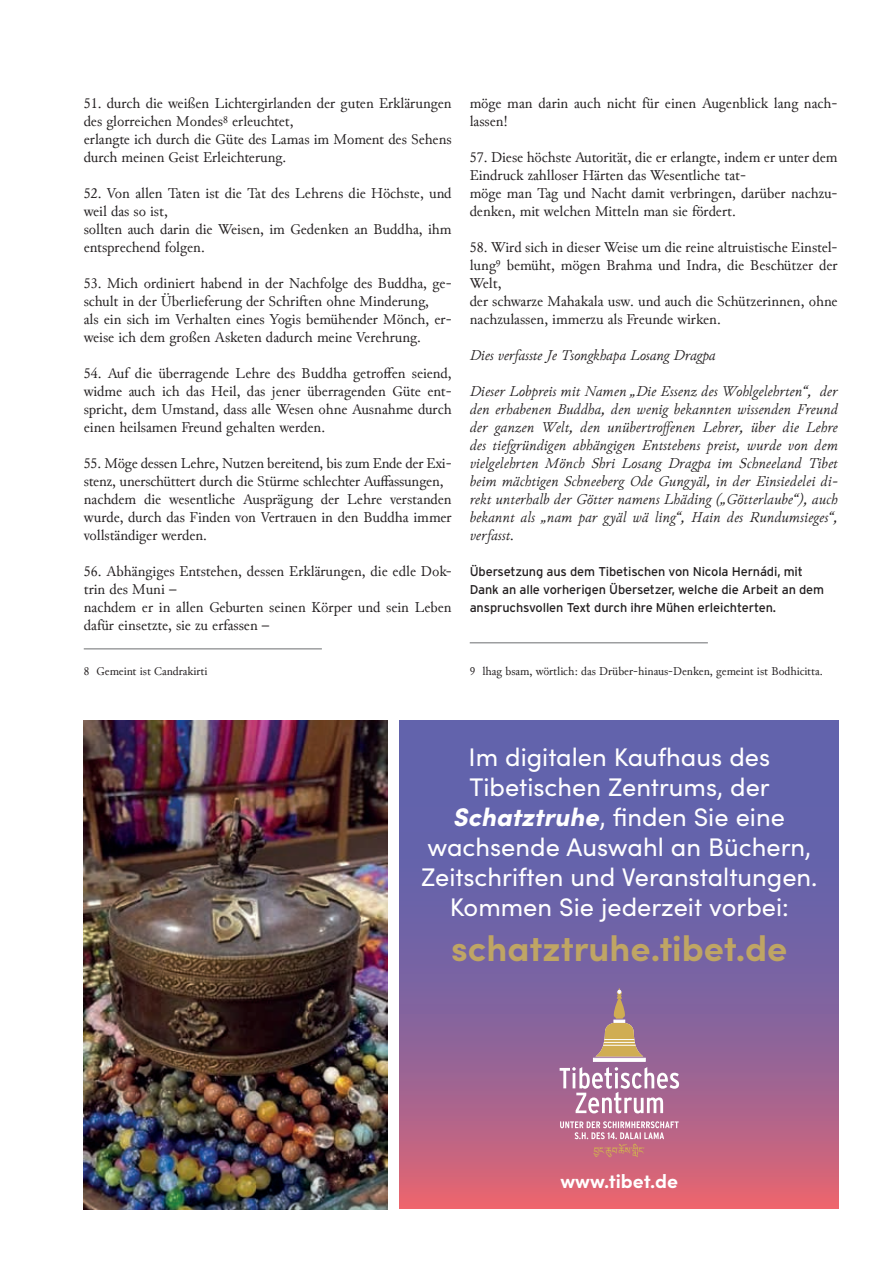
<style>
.page{position:relative;width:893px;height:1263px;background:#fff}
.page>*{position:absolute;margin:0;border:0;box-sizing:border-box;transform-origin:0 0}
.t1{font:700 36px "Sofia Pro";color:#bfa564}
.t2{font:25.5px/30px "Sofia Pro";color:#fff;text-align:center}
.t3{font:700 19.5px "Sofia Pro";color:#fff}
.t4{font:15px/18px "Junicode";color:#231f20}
.t5{font:italic 15px/18px "Junicode";letter-spacing:.01em;color:#231f20;text-align:justify}
.t6{font:12.75px/18px "Interstate";letter-spacing:-.01em;color:#231f20}
.t7{font:12px "Junicode";color:#231f20}
.s1{font-weight:900;font-style:italic}
</style>
<div class="page">
<hr style="left:84px;top:648px;width:238px;height:1px;background:#6c6d70">
<hr style="left:470px;top:642px;width:238px;height:1px;background:#6c6d70">
<img style="left:84px;top:720px;width:304px;height:489px">
<svg style="left:400px;top:720px;width:439px;height:489px;background:#85639c"></svg>
<div style="left:593px;top:1058px;width:53px;height:4px;border:1px solid #fff"></div>
<svg style="left:595px;top:988px;width:48px;height:68px;background:#a48488"></svg>
<svg style="left:560px;top:1067px;width:119px;height:46px"></svg>
<svg style="left:560px;top:1121px;width:119px;height:18px;background:#cd91a9"></svg>
<img style="left:588px;top:1143px;width:64px;height:14px">
<p class="t4" style="left:84px;top:94px;width:369px">51. durch die weißen Lichtergirlanden der guten Erklärungen des glorreichen Mondes<sup>8</sup> erleuchtet,<br>erlangte ich durch die Güte des Lamas im Moment des Sehens durch meinen Geist Erleichterung.</p>
<p class="t4" style="left:84px;top:184px;width:369px">52. Von allen Taten ist die Tat des Lehrens die Höchste, und weil das so ist,<br>sollten auch darin die Weisen, im Gedenken an Buddha, ihm entsprechend folgen.</p>
<p class="t4" style="left:84px;top:274px;width:369px">53. Mich ordiniert habend in der Nachfolge des Buddha, ge&shy;schult in der Überlieferung der Schriften ohne Minderung,<br>als ein sich im Verhalten eines Yogis bemühender Mönch, er&shy;weise ich dem großen Asketen dadurch meine Verehrung.</p>
<p class="t4" style="left:84px;top:364px;width:369px;text-align:justify">54. Auf die überragende Lehre des Buddha getroffen seiend, widme auch ich das Heil, das jener überragenden Güte ent&shy;spricht, dem Umstand, dass alle Wesen ohne Ausnahme durch einen heilsamen Freund gehalten werden.</p>
<p class="t4" style="left:84px;top:454px;width:369px">55. Möge dessen Lehre, Nutzen bereitend, bis zum Ende der Exi&shy;stenz, unerschüttert durch die Stürme schlechter Auffassungen, nachdem die wesentliche Ausprägung der Lehre verstanden wurde, durch das Finden von Vertrauen in den Buddha immer vollständiger werden.</p>
<p class="t4" style="left:84px;top:562px;width:369px">56. Abhängiges Entstehen, dessen Erklärungen, die edle Dok&shy;trin des Muni –<br>nachdem er in allen Geburten seinen Körper und sein Leben dafür einsetzte, sie zu erfassen –</p>
<p class="t7" style="left:84px;top:662px;width:125px">8 Gemeint ist Candrakirti</p>
<p class="t4" style="left:470px;top:94px;width:369px">möge man darin auch nicht für einen Augenblick lang nach&shy;lassen!</p>
<p class="t4" style="left:470px;top:148px;width:369px">57. Diese höchste Autorität, die er erlangte, indem er unter dem Eindruck zahlloser Härten das Wesentliche tat-<br>möge man Tag und Nacht damit verbringen, darüber nachzu&shy;denken, mit welchen Mitteln man sie fördert.</p>
<p class="t4" style="left:470px;top:238px;width:369px">58. Wird sich in dieser Weise um die reine altruistische Einstel&shy;lung<sup>9</sup> bemüht, mögen Brahma und Indra, die Beschützer der Welt,<br>der schwarze Mahakala usw. und auch die Schützerinnen, ohne nachzulassen, immerzu als Freunde wirken.</p>
<p class="t5" style="left:470px;top:346px;width:247px">Dies verfasste Je Tsongkhapa Losang Dragpa</p>
<p class="t5" style="left:470px;top:382px;width:369px">Dieser Lobpreis mit Namen „Die Essenz des Wohlgelehrten“, der den erhabenen Buddha, den wenig bekannten wissenden Freund der ganzen Welt, den unübertroffenen Lehrer, über die Lehre des tiefgründigen abhängigen Entstehens preist, wurde von dem vielgelehrten Mönch Shri Losang Dragpa im Schneeland Tibet beim mächtigen Schneeberg Ode Gungyäl, in der Einsiedelei di&shy;rekt unterhalb der Götter namens Lhäding („Götterlaube“), auch bekannt als „nam par gyäl wä ling“, Hain des Rundumsieges“, verfasst.</p>
<p class="t6" style="left:470px;top:562px;width:356px">Übersetzung aus dem Tibetischen von Nicola Hernádi, mit<br>Dank an alle vorherigen Übersetzer, welche die Arbeit an dem anspruchsvollen Text durch ihre Mühen erleichterten.</p>
<p class="t7" style="left:470px;top:662px;width:355px">9 lhag bsam, wörtlich: das Drüber-hinaus-Denken, gemeint ist Bodhicitta.</p>
<h2 class="t2" style="left:421px;top:741px;width:398px">Im digitalen Kaufhaus des<br>Tibetischen Zentrums, der<br><span class="s1">Schatztruhe</span>, finden Sie eine wachsende Auswahl an Büchern,<br>Zeitschriften und Veranstaltungen.<br>Kommen Sie jederzeit vorbei:</h2>
<h1 class="t1" style="left:451px;top:921px;width:338px">schatztruhe.tibet.de</h1>
<h3 class="t3" style="left:560px;top:1166px;width:119px">www.tibet.de</h3>
</div>
